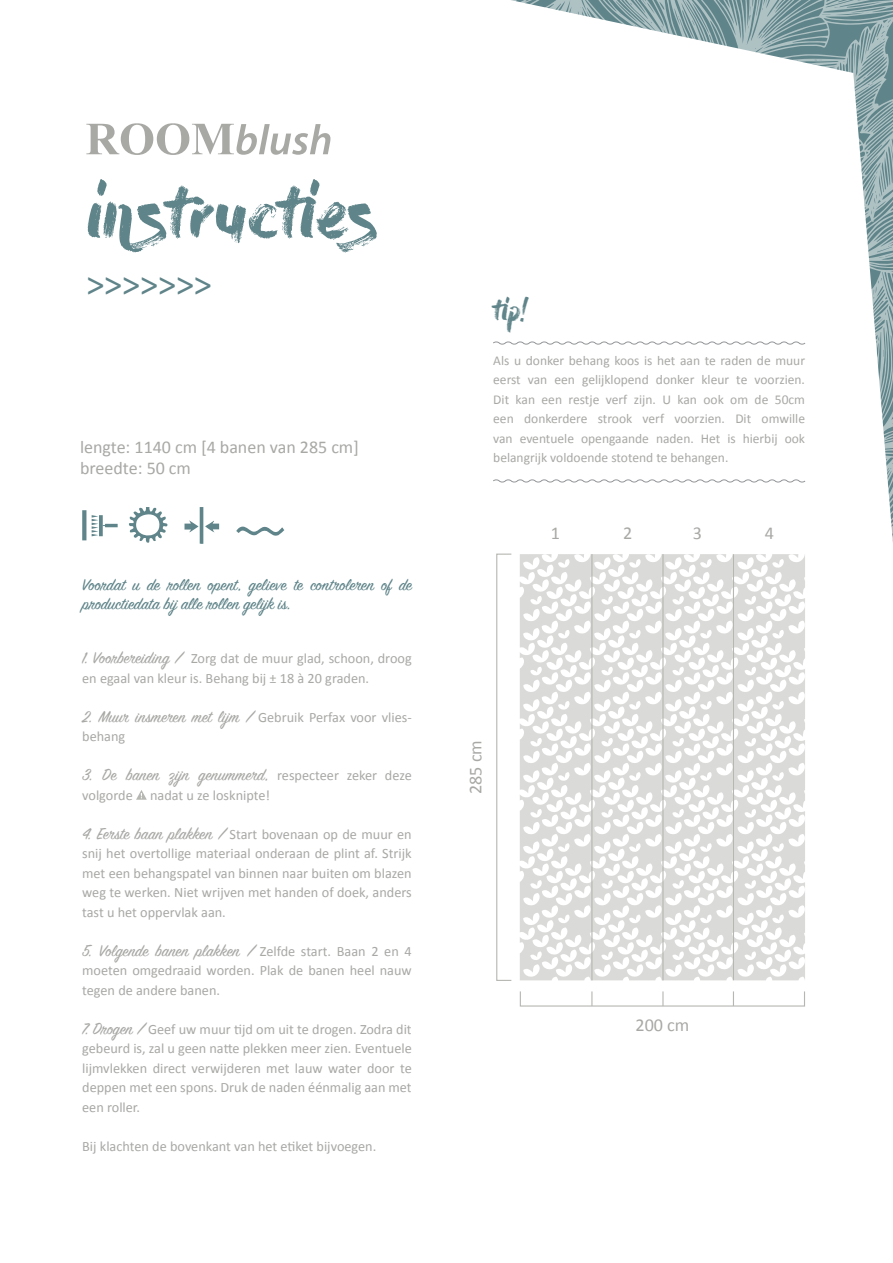
<style>
.page{position:relative;width:893px;height:1263px;background:#fff}
.page>*{position:absolute;margin:0;border:0;box-sizing:border-box;transform-origin:0 0}
.t1{font:67.5px "Dry Brush";letter-spacing:-.035em;color:#5f8489}
.t2{font:36px "Calibri";color:#5f8489}
.t3{font:27px "Dry Brush";color:#5f8489}
.t4{font:18.15px "Calibri";color:#a8a8a5}
.t5{font:18px "Sign Painter House Script";color:#a8a8a5}
.t6{font:18px/19.5px "Sign Painter House Script";color:#5f8489}
.t7{font:18px "Calibri";color:#a8a8a5}
.t8{font:14.25px/19.5px "Calibri";color:#a8a8a5}
.t9{font:13.5px/19.5px "Calibri";color:#a8a8a5;text-align:justify}
.s1{font-family:"Sign Painter House Script";font-size:18px}
.s2{font-family:"Calibri";font-size:14.25px}
</style>
<div class="page">
<svg style="left:496px;top:0;width:397px;height:554px"></svg>
<svg style="left:605px;top:523px;width:7px;height:3px"></svg>
<svg style="left:763px;top:45px;width:9px;height:4px"></svg>
<svg style="left:881px;top:465px;width:12px;height:9px"></svg>
<svg style="left:758px;top:35px;width:5px;height:4px"></svg>
<svg style="left:819px;top:237px;width:3px;height:4px"></svg>
<svg style="left:867px;top:485px;width:4px;height:7px"></svg>
<div style="left:496px;top:554px;width:16px;height:427px;border:1px solid #b6b7b2"></div>
<svg style="left:510px;top:541px;width:296px;height:439px"></svg>
<div style="left:520px;top:991px;width:285px;height:15px;border:1px solid #b6b7b2"></div>
<svg style="left:591px;top:991px;width:1px;height:15px"></svg>
<svg style="left:662px;top:991px;width:1px;height:15px"></svg>
<svg style="left:733px;top:991px;width:1px;height:15px"></svg>
<hr style="left:591px;top:554px;width:1px;height:426px;background:#b6b7b2">
<hr style="left:662px;top:554px;width:1px;height:426px;background:#b6b7b2">
<hr style="left:733px;top:554px;width:1px;height:426px;background:#b6b7b2">
<svg style="left:136px;top:790px;width:11px;height:10px"></svg>
<svg style="left:184px;top:507px;width:35px;height:37px"></svg>
<svg style="left:82px;top:510px;width:4px;height:30px"></svg>
<svg style="left:92px;top:515px;width:26px;height:21px"></svg>
<svg style="left:129px;top:507px;width:39px;height:36px"></svg>
<svg style="left:236px;top:526px;width:48px;height:10px"></svg>
<svg style="left:86px;top:123px;width:244px;height:32px"></svg>
<div style="left:493px;top:299px;width:332px;height:99px;background:#fff"></div>
<svg style="left:493px;top:341px;width:313px;height:4px"></svg>
<div style="left:493px;top:355px;width:312px;height:143px;background:#fff"></div>
<svg style="left:493px;top:478px;width:313px;height:5px"></svg>
<p class="t1" style="left:86px;top:175px;width:294px">instructies</p>
<p class="t2" style="left:86px;top:262px;width:127px">&gt;&gt;&gt;&gt;&gt;&gt;&gt;</p>
<p class="t7" style="left:80px;top:435px;width:280px">lengte: 1140 cm [4 banen van 285 cm]</p>
<p class="t7" style="left:80px;top:457px;width:112px">breedte: 50 cm</p>
<p class="t6" style="left:82px;top:576px;width:331px">Voordat u de rollen opent, gelieve te controleren of de productiedata bij alle rollen gelijk is.</p>
<p class="t8" style="left:82px;top:648px;width:331px"><span class="s1">1. Voorbereiding /</span> Zorg dat de muur glad, schoon, droog en egaal van kleur is. Behang bij ± 18 à 20 graden.</p>
<p class="t8" style="left:82px;top:706px;width:331px"><span class="s1">2. Muur insmeren met lijm /</span> Gebruik Perfax voor vlies&shy;behang</p>
<p class="t5" style="left:82px;top:764px;width:331px">3. De banen zijn genummerd, <span class="s2">respecteer zeker deze</span></p>
<p class="t8" style="left:82px;top:784px;width:189px">volgorde nadat u ze losknipte!</p>
<p class="t8" style="left:82px;top:823px;width:331px;text-align:justify"><span class="s1">4. Eerste baan plakken /</span> Start bovenaan op de muur en snij het overtollige materiaal onderaan de plint af. Strijk met een behangspatel van binnen naar buiten om blazen weg te werken. Niet wrijven met handen of doek, anders tast u het oppervlak aan.</p>
<p class="t5" style="left:82px;top:939px;width:331px">5. Volgende banen plakken / <span class="s2">Zelfde start. Baan 2 en 4</span></p>
<p class="t8" style="left:82px;top:960px;width:331px">moeten omgedraaid worden. Plak de banen heel nauw tegen de andere banen.</p>
<p class="t8" style="left:82px;top:1018px;width:331px;text-align:justify"><span class="s1">7. Drogen /</span> Geef uw muur tijd om uit te drogen. Zodra dit gebeurd is, zal u geen natte plekken meer zien. Eventuele lijmvlekken direct verwijderen met lauw water door te deppen met een spons. Druk de naden éénmalig aan met een roller.</p>
<p class="t8" style="left:82px;top:1135px;width:296px">Bij klachten de bovenkant van het etiket bijvoegen.</p>
<p class="t3" style="left:493px;top:295px;width:36px">tip!</p>
<p class="t9" style="left:493px;top:350px;width:313px">Als u donker behang koos is het aan te raden de muur eerst van een gelijklopend donker kleur te voorzien.<br>Dit kan een restje verf zijn. U kan ook om de 50cm een donkerdere strook verf voorzien. Dit omwille van eventuele opengaande naden. Het is hierbij ook belangrijk voldoende stotend te behangen.</p>
<p class="t4" style="left:551px;top:522px;width:11px">1</p>
<p class="t4" style="left:623px;top:522px;width:11px">2</p>
<p class="t4" style="left:693px;top:522px;width:11px">3</p>
<p class="t4" style="left:765px;top:522px;width:11px">4</p>
<p class="t4" style="left:464px;top:794px;width:55px;rotate:-90deg">285 cm</p>
<p class="t4" style="left:635px;top:1014px;width:55px">200 cm</p>
</div>
